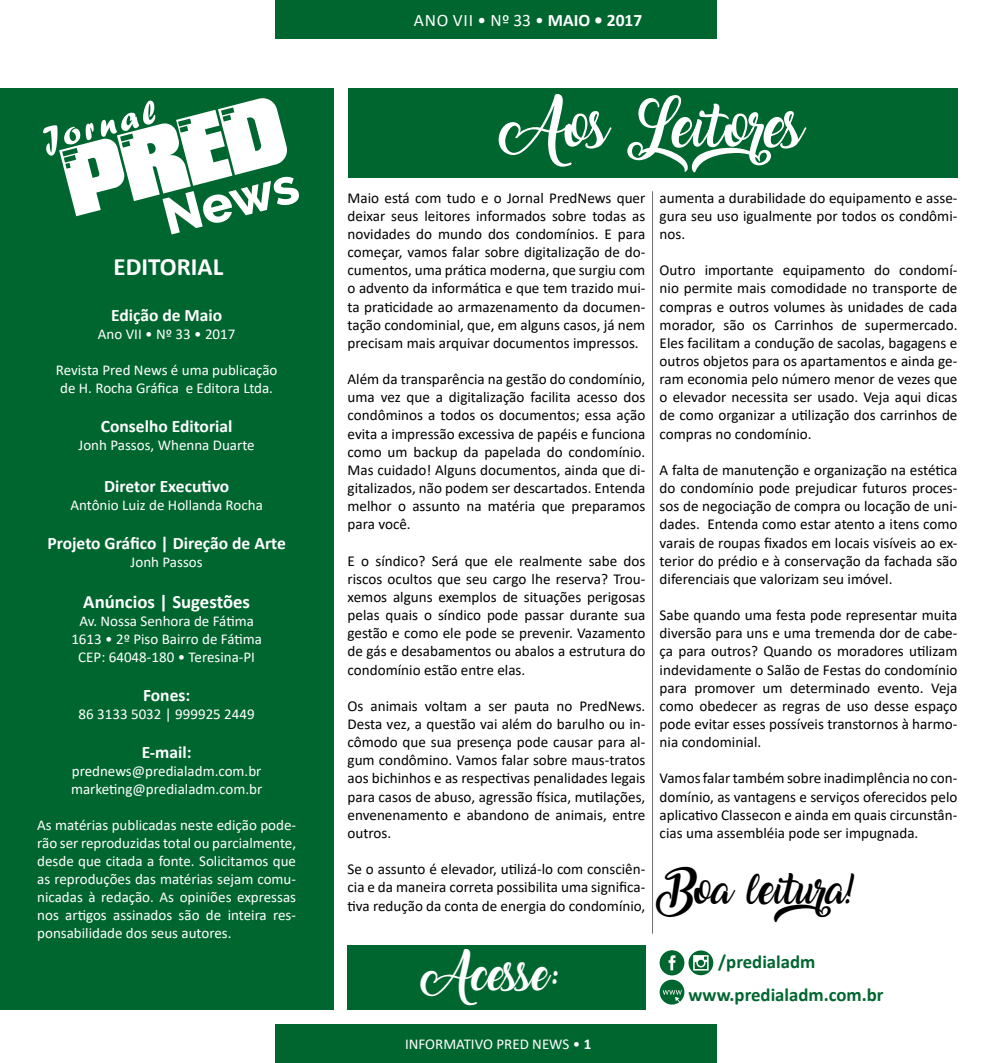
<style>
.page{position:relative;width:993px;height:1063px;background:#fff}
.page>*{position:absolute;margin:0;border:0;box-sizing:border-box;transform-origin:0 0}
.t1{font:29.75px "Amarillo";color:#fff}
.t2{font:27.5px "Amarillo";color:#000}
.t3{font:700 25px "Calibri";color:#fff}
.t4{font:700 18.75px "Calibri";color:#006630}
.t5{font:700 18.75px "Calibri";color:#fff}
.t6{font:700 17.5px "Calibri";color:#fff}
.t7{font:17.5px "Calibri";letter-spacing:.04em;color:#fff}
.t8{font:15.12px/18.1px "Calibri";color:#000;text-align:justify}
.t9{font:15px/18px "Calibri";color:#fff}
.s1{font-weight:700}
</style>
<div class="page">
<div style="left:276px;top:1024px;width:440px;height:39px;background:#006630"></div>
<div style="left:276px;top:0;width:440px;height:39px;background:#006630"></div>
<div style="left:347px;top:945px;width:298px;height:65px;background:#006630"></div>
<div style="left:347px;top:89px;width:610px;height:89px;background:#006630"></div>
<div style="left:0;top:89px;width:333px;height:921px;background:#006630"></div>
<svg style="left:498px;top:94px;width:308px;height:78px"></svg>
<svg style="left:659px;top:950px;width:54px;height:55px"></svg>
<svg style="left:43px;top:98px;width:256px;height:136px"></svg>
<hr style="left:652px;top:191px;width:1px;height:743px;background:#706f6f">
<p class="t7" style="left:414px;top:8px;width:230px">ANO VII • Nº 33 • <span class="s1">MAIO • 2017</span></p>
<h3 class="t3" style="left:113px;top:249px;width:111px">EDITORIAL</h3>
<p class="t6" style="left:111px;top:303px;width:113px">Edição de Maio</p>
<p class="t9" style="left:98px;top:325px;width:139px">Ano VII • Nº 33 • 2017</p>
<p class="t9" style="left:56px;top:361px;width:223px">Revista Pred News é uma publicação de H. Rocha Gráfica e Editora Ltda.</p>
<p class="t6" style="left:101px;top:414px;width:133px">Conselho Editorial</p>
<p class="t9" style="left:79px;top:436px;width:177px">Jonh Passos, Whenna Duarte</p>
<p class="t6" style="left:104px;top:474px;width:126px">Diretor Executivo</p>
<p class="t9" style="left:70px;top:496px;width:194px">Antônio Luiz de Hollanda Rocha</p>
<p class="t6" style="left:47px;top:531px;width:240px">Projeto Gráfico | Direção de Arte</p>
<p class="t9" style="left:131px;top:553px;width:73px">Jonh Passos</p>
<p class="t5" style="left:83px;top:588px;width:168px">Anúncios | Sugestões</p>
<p class="t9" style="left:71px;top:611px;width:192px;text-align:center">Av. Nossa Senhora de Fátima<br>1613 • 2º Piso Bairro de Fátima<br>CEP: 64048-180 • Teresina-PI</p>
<p class="t6" style="left:143px;top:682px;width:49px">Fones:</p>
<p class="t9" style="left:79px;top:704px;width:177px">86 3133 5032 | 999925 2449</p>
<p class="t6" style="left:142px;top:739px;width:51px">E-mail:</p>
<p class="t9" style="left:71px;top:761px;width:192px">prednews@predialadm.com.br marketing@predialadm.com.br</p>
<p class="t9" style="left:37px;top:815px;width:260px;text-align:justify">As matérias publicadas neste edição pode&shy;rão ser reproduzidas total ou parcialmente, desde que citada a fonte. Solicitamos que as reproduções das matérias sejam comu&shy;nicadas à redação. As opiniões expressas nos artigos assinados são de inteira res&shy;ponsabilidade dos seus autores.</p>
<p class="t8" style="left:347px;top:188px;width:299px">Maio está com tudo e o Jornal PredNews quer deixar seus leitores informados sobre todas as novidades do mundo dos condomínios. E para começar, vamos falar sobre digitalização de do&shy;cumentos, uma prática moderna, que surgiu com o advento da informática e que tem trazido mui&shy;ta praticidade ao armazenamento da documen&shy;tação condominial, que, em alguns casos, já nem precisam mais arquivar documentos impressos.</p>
<p class="t8" style="left:347px;top:370px;width:299px">Além da transparência na gestão do condomínio, uma vez que a digitalização facilita acesso dos condôminos a todos os documentos; essa ação evita a impressão excessiva de papéis e funciona como um backup da papelada do condomínio.<br>Mas cuidado! Alguns documentos, ainda que di&shy;gitalizados, não podem ser descartados. Entenda melhor o assunto na matéria que preparamos para você.</p>
<p class="t8" style="left:347px;top:551px;width:299px">E o síndico? Será que ele realmente sabe dos riscos ocultos que seu cargo lhe reserva? Trou&shy;xemos alguns exemplos de situações perigosas pelas quais o síndico pode passar durante sua gestão e como ele pode se prevenir. Vazamento de gás e desabamentos ou abalos a estrutura do condomínio estão entre elas.</p>
<p class="t8" style="left:347px;top:696px;width:299px">Os animais voltam a ser pauta no PredNews.<br>Desta vez, a questão vai além do barulho ou in&shy;cômodo que sua presença pode causar para al&shy;gum condômino. Vamos falar sobre maus-tratos aos bichinhos e as respectivas penalidades legais para casos de abuso, agressão física, mutilações, envenenamento e abandono de animais, entre outros.</p>
<p class="t8" style="left:347px;top:860px;width:299px">Se o assunto é elevador, utilizá-lo com consciên&shy;cia e da maneira correta possibilita uma significa&shy;tiva redução da conta de energia do condomínio,</p>
<p class="t8" style="left:659px;top:188px;width:299px">aumenta a durabilidade do equipamento e asse&shy;gura seu uso igualmente por todos os condômi&shy;nos.</p>
<p class="t8" style="left:659px;top:261px;width:299px">Outro importante equipamento do condomí&shy;nio permite mais comodidade no transporte de compras e outros volumes às unidades de cada morador, são os Carrinhos de supermercado.<br>Eles facilitam a condução de sacolas, bagagens e outros objetos para os apartamentos e ainda ge&shy;ram economia pelo número menor de vezes que o elevador necessita ser usado. Veja aqui dicas de como organizar a utilização dos carrinhos de compras no condomínio.</p>
<p class="t8" style="left:659px;top:460px;width:299px">A falta de manutenção e organização na estética do condomínio pode prejudicar futuros proces&shy;sos de negociação de compra ou locação de uni&shy;dades. Entenda como estar atento a itens como varais de roupas fixados em locais visíveis ao ex&shy;terior do prédio e à conservação da fachada são diferenciais que valorizam seu imóvel.</p>
<p class="t8" style="left:659px;top:606px;width:299px">Sabe quando uma festa pode representar muita diversão para uns e uma tremenda dor de cabe&shy;ça para outros? Quando os moradores utilizam indevidamente o Salão de Festas do condomínio para promover um determinado evento. Veja como obedecer as regras de uso desse espaço pode evitar esses possíveis transtornos à harmo&shy;nia condominial.</p>
<p class="t8" style="left:659px;top:769px;width:299px">Vamos falar também sobre inadimplência no con&shy;domínio, as vantagens e serviços oferecidos pelo aplicativo Classecon e ainda em quais circunstân&shy;cias uma assembléia pode ser impugnada.</p>
<h2 class="t2" style="left:659px;top:878px;width:214px">Boa leitura!</h2>
<h1 class="t1" style="left:421px;top:962px;width:139px">Acesse:</h1>
<p class="t4" style="left:718px;top:949px;width:99px">/predialadm</p>
<p class="t4" style="left:688px;top:981px;width:196px">www.predialadm.com.br</p>
<p class="t9" style="left:405px;top:1035px;width:188px">INFORMATIVO PRED NEWS • <span class="s1">1</span></p>
</div>
